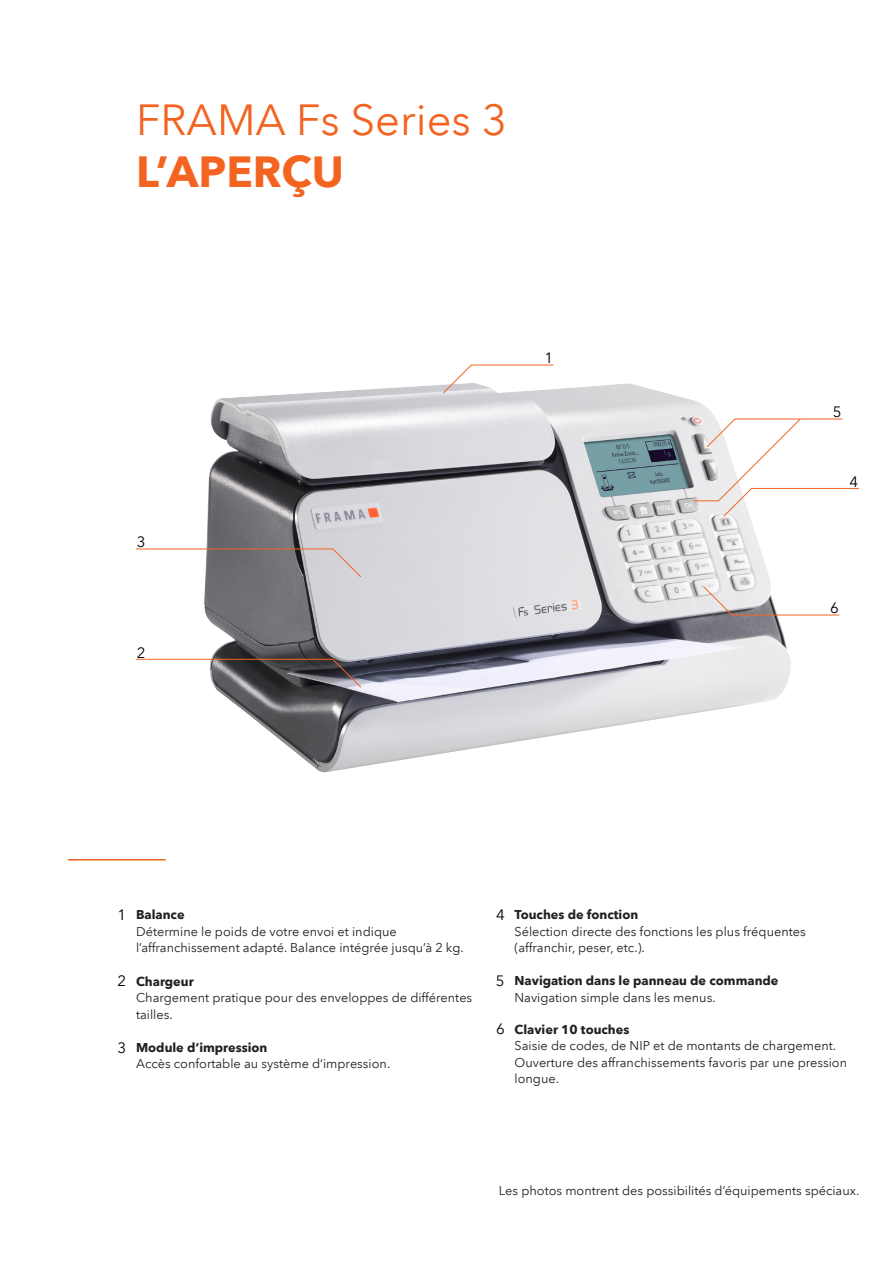
<style>
.page{position:relative;width:893px;height:1263px;background:#fff}
.page>*{position:absolute;margin:0;border:0;box-sizing:border-box;transform-origin:0 0}
.Überschrift{font:43.5px "Avenir Next LT Pro";color:#f36421}
.Überschrift-2{font:700 43.5px "Avenir Next LT Pro";color:#f36421}
.Seitentitel{font:15px "Avenir Next LT Pro";color:#000001}
.Fliesstext{font:12.75px/16.5px "Avenir Next LT Pro";color:#231f20}
.Fliesstext-2{font:700 12.75px "Avenir Next LT Pro";color:#231f20}
.Bildunterschrift_Disclaimer{font:12.75px "Avenir Next LT Pro";color:#231f20}
.s1{font-weight:700}
</style>
<div class="page">
<img style="left:204px;top:383px;width:587px;height:389px">
<hr style="left:68px;top:859px;width:98px;height:1px;background:#f36421">
<svg style="left:332px;top:548px;width:30px;height:30px"></svg>
<svg style="left:332px;top:658px;width:30px;height:30px"></svg>
<svg style="left:442px;top:364px;width:30px;height:30px"></svg>
<svg style="left:703px;top:586px;width:30px;height:30px"></svg>
<hr style="left:136px;top:549px;width:197px;height:1px;background:#f36421">
<hr style="left:136px;top:659px;width:197px;height:1px;background:#f36421">
<hr style="left:471px;top:365px;width:82px;height:1px;background:#f36421">
<hr style="left:751px;top:488px;width:108px;height:1px;background:#f36421">
<hr style="left:732px;top:615px;width:107px;height:1px;background:#f36421">
<hr style="left:735px;top:419px;width:107px;height:1px;background:#f36421">
<svg style="left:693px;top:418px;width:108px;height:99px"></svg>
<p class="Überschrift" style="left:136px;top:94px;width:372px">FRAMA Fs Series 3</p>
<p class="Überschrift-2" style="left:136px;top:145px;width:209px">L’APERÇU</p>
<p class="Seitentitel" style="left:544px;top:349px;width:10px">1</p>
<p class="Seitentitel" style="left:137px;top:533px;width:10px">3</p>
<p class="Seitentitel" style="left:137px;top:643px;width:10px">2</p>
<p class="Seitentitel" style="left:833px;top:403px;width:10px">5</p>
<p class="Seitentitel" style="left:850px;top:473px;width:10px">4</p>
<p class="Seitentitel" style="left:830px;top:599px;width:10px">6</p>
<p class="Seitentitel" style="left:118px;top:906px;width:10px">1</p>
<p class="Seitentitel" style="left:496px;top:906px;width:10px">4</p>
<p class="Fliesstext-2" style="left:136px;top:907px;width:50px">Balance</p>
<p class="Fliesstext" style="left:136px;top:923px;width:329px">Détermine le poids de votre envoi et indique l’affranchissement adapté. Balance intégrée jusqu’à 2 kg.</p>
<p class="Seitentitel" style="left:117px;top:972px;width:10px">2</p>
<p class="Seitentitel" style="left:118px;top:1038px;width:10px">3</p>
<p class="Fliesstext-2" style="left:136px;top:973px;width:59px">Chargeur</p>
<p class="Fliesstext" style="left:136px;top:989px;width:338px">Chargement pratique pour des enveloppes de différentes tailles.</p>
<p class="Fliesstext-2" style="left:136px;top:1039px;width:133px">Module d‘impression</p>
<p class="Fliesstext" style="left:136px;top:1055px;width:256px">Accès confortable au système d‘impression.</p>
<p class="Seitentitel" style="left:496px;top:972px;width:10px">5</p>
<p class="Seitentitel" style="left:496px;top:1020px;width:10px">6</p>
<p class="Fliesstext-2" style="left:514px;top:907px;width:125px">Touches de fonction</p>
<p class="Fliesstext" style="left:514px;top:923px;width:293px">Sélection directe des fonctions les plus fréquentes (affranchir, peser, etc.).</p>
<p class="Fliesstext-2" style="left:514px;top:973px;width:265px">Navigation dans le panneau de commande</p>
<p class="Fliesstext" style="left:514px;top:989px;width:203px">Navigation simple dans les menus.</p>
<p class="Fliesstext" style="left:514px;top:1021px;width:334px"><span class="s1">Clavier 10 touches<br></span>Saisie de codes, de NIP et de montants de chargement.<br>Ouverture des affranchissements favoris par une pression longue.</p>
<p class="Bildunterschrift_Disclaimer" style="left:499px;top:1183px;width:362px">Les photos montrent des possibilités d’équipements spéciaux.</p>
</div>
